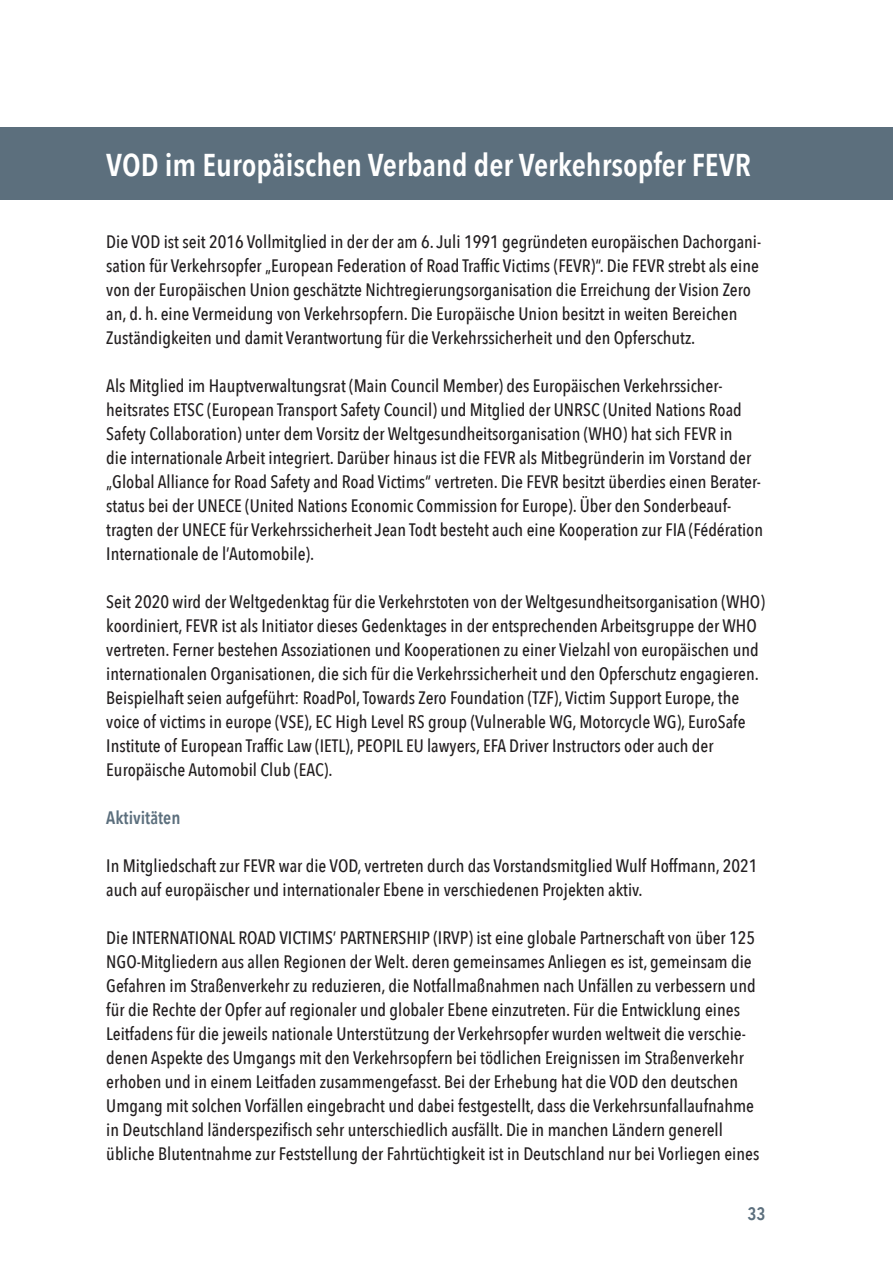
<style>
.page{position:relative;width:893px;height:1263px;background:#fff}
.page>*{position:absolute;margin:0;border:0;box-sizing:border-box;transform-origin:0 0}
.t1{font:600 31.5px "Avenir Next Condensed";color:#fff}
.t2{font:500 18px/24px "Avenir Next Condensed";color:#231f20}
.t3{font:600 18px "Avenir Next Condensed";color:#5c6f7d}
</style>
<div class="page">
<div style="left:0;top:128px;width:893px;height:72px;background:#5c6f7d"></div>
<h1 class="t1" style="left:106px;top:138px;width:646px">VOD im Europäischen Verband der Verkehrsopfer FEVR</h1>
<p class="t2" style="left:106px;top:229px;width:656px">Die VOD ist seit 2016 Vollmitglied in der der am 6. Juli 1991 gegründeten europäischen Dachorgani&shy;sation für Verkehrsopfer „European Federation of Road Traffic Victims (FEVR)“. Die FEVR strebt als eine von der Europäischen Union geschätzte Nichtregierungsorganisation die Erreichung der Vision Zero an, d. h. eine Vermeidung von Verkehrsopfern. Die Europäische Union besitzt in weiten Bereichen Zuständigkeiten und damit Verantwortung für die Verkehrssicherheit und den Opferschutz.</p>
<p class="t2" style="left:106px;top:373px;width:658px">Als Mitglied im Hauptverwaltungsrat (Main Council Member) des Europäischen Verkehrssicher&shy;heitsrates ETSC (European Transport Safety Council) und Mitglied der UNRSC (United Nations Road Safety Collaboration) unter dem Vorsitz der Weltgesundheitsorganisation (WHO) hat sich FEVR in<br>die internationale Arbeit integriert. Darüber hinaus ist die FEVR als Mitbegründerin im Vorstand der „Global Alliance for Road Safety and Road Victims“ vertreten. Die FEVR besitzt überdies einen Berater&shy;status bei der UNECE (United Nations Economic Commission for Europe). Über den Sonderbeauf&shy;tragten der UNECE für Verkehrssicherheit Jean Todt besteht auch eine Kooperation zur FIA (Fédération Internationale de l’Automobile).</p>
<p class="t2" style="left:106px;top:589px;width:660px">Seit 2020 wird der Weltgedenktag für die Verkehrstoten von der Weltgesundheitsorganisation (WHO) koordiniert, FEVR ist als Initiator dieses Gedenktages in der entsprechenden Arbeitsgruppe der WHO vertreten. Ferner bestehen Assoziationen und Kooperationen zu einer Vielzahl von europäischen und internationalen Organisationen, die sich für die Verkehrssicherheit und den Opferschutz engagieren.<br>Beispielhaft seien aufgeführt: RoadPol, Towards Zero Foundation (TZF), Victim Support Europe, the voice of victims in europe (VSE), EC High Level RS group (Vulnerable WG, Motorcycle WG), EuroSafe Institute of European Traffic Law (IETL), PEOPIL EU lawyers, EFA Driver Instructors oder auch der Europäische Automobil Club (EAC).</p>
<p class="t3" style="left:106px;top:802px;width:76px">Aktivitäten</p>
<p class="t2" style="left:106px;top:853px;width:653px">In Mitgliedschaft zur FEVR war die VOD, vertreten durch das Vorstandsmitglied Wulf Hoffmann, 2021 auch auf europäischer und internationaler Ebene in verschiedenen Projekten aktiv.</p>
<p class="t2" style="left:106px;top:925px;width:655px">Die INTERNATIONAL ROAD VICTIMS’ PARTNERSHIP (IRVP) ist eine globale Partnerschaft von über 125<br>NGO-Mitgliedern aus allen Regionen der Welt. deren gemeinsames Anliegen es ist, gemeinsam die Gefahren im Straßenverkehr zu reduzieren, die Notfallmaßnahmen nach Unfällen zu verbessern und für die Rechte der Opfer auf regionaler und globaler Ebene einzutreten. Für die Entwicklung eines Leitfadens für die jeweils nationale Unterstützung der Verkehrsopfer wurden weltweit die verschie&shy;denen Aspekte des Umgangs mit den Verkehrsopfern bei tödlichen Ereignissen im Straßenverkehr erhoben und in einem Leitfaden zusammengefasst. Bei der Erhebung hat die VOD den deutschen Umgang mit solchen Vorfällen eingebracht und dabei festgestellt, dass die Verkehrsunfallaufnahme in Deutschland länderspezifisch sehr unterschiedlich ausfällt. Die in manchen Ländern generell übliche Blutentnahme zur Feststellung der Fahrtüchtigkeit ist in Deutschland nur bei Vorliegen eines</p>
<p class="t3" style="left:747px;top:1198px;width:19px">33</p>
</div>
